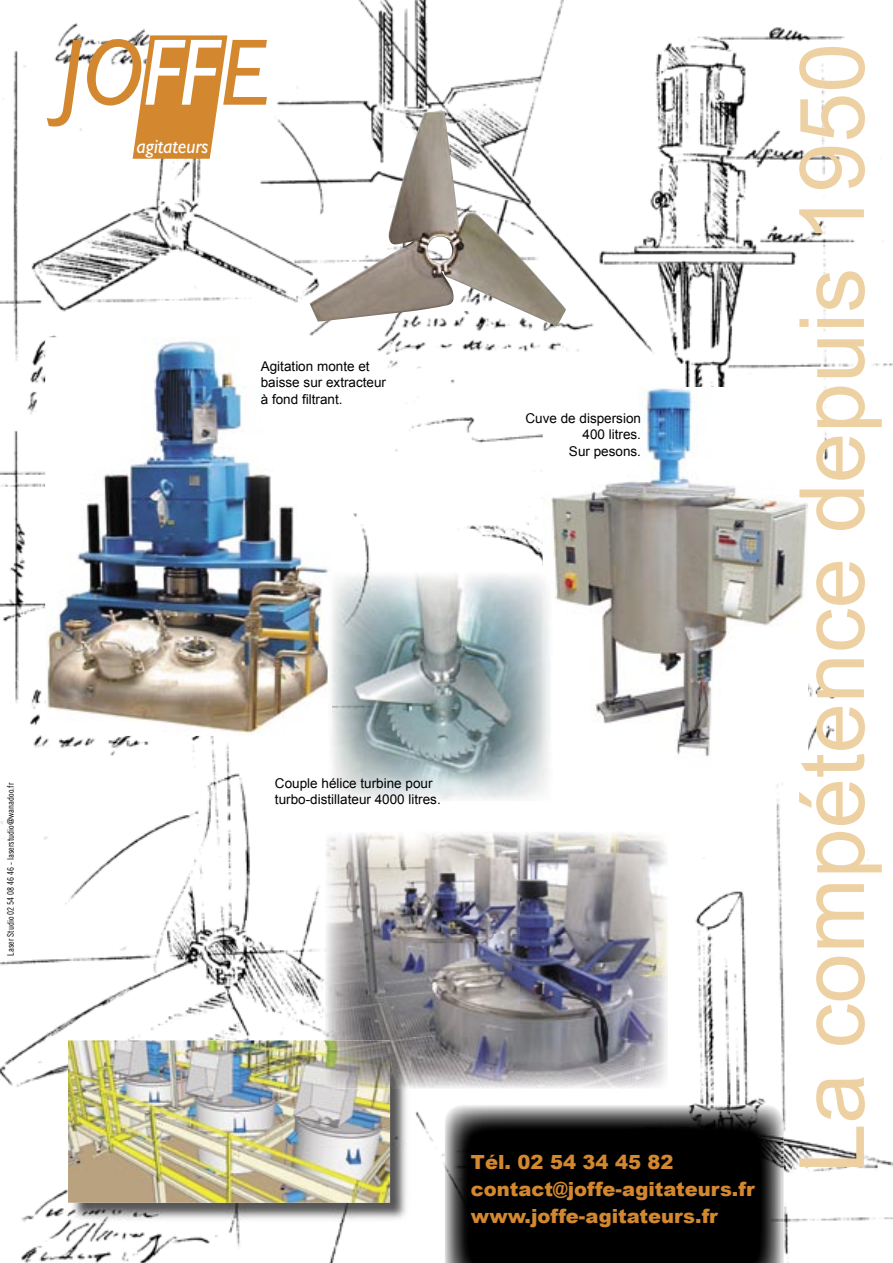
<style>
.page{position:relative;width:893px;height:1263px;background:#fff}
.page>*{position:absolute;margin:0;border:0;box-sizing:border-box;transform-origin:0 0}
.t1{font:90px "Arial";color:#edd1a3}
.t2{font:italic 20.55px "Gill Sans";color:#fff;scale:.95 1}
.t3{font:900 19.5px/27px "Arial";color:#d38830}
.t4{font:13.5px/16.2px "Arial";color:#000}
.t5{font:9px "Trade Gothic Cond Eighteen";color:#000}
</style>
<div class="page">
<img style="left:0;top:0;width:893px;height:1263px">
<img style="left:543px;top:387px;width:265px;height:380px">
<img style="left:45px;top:337px;width:286px;height:399px">
<img style="left:329px;top:572px;width:223px;height:229px">
<img style="left:543px;top:572px;width:9px;height:195px">
<img style="left:329px;top:572px;width:2px;height:164px">
<img style="left:310px;top:111px;width:256px;height:215px">
<svg style="left:47px;top:40px;width:34px;height:87px"></svg>
<svg style="left:87px;top:35px;width:180px;height:124px"></svg>
<img style="left:69px;top:1089px;width:341px;height:134px">
<img style="left:68px;top:1040px;width:322px;height:163px">
<img style="left:445px;top:1105px;width:338px;height:158px">
<img style="left:325px;top:832px;width:343px;height:257px">
<img style="left:325px;top:1040px;width:85px;height:49px">
<p class="t5" style="left:5px;top:956px;width:175px;rotate:-90deg">Laser Studio 02 54 08 46 46 - laserstudio@wanadoo.fr</p>
<h2 class="t2" style="left:137px;top:134px;width:77px">agitateurs</h2>
<p class="t4" style="left:261px;top:358px;width:127px">Agitation monte et baisse sur extracteur à fond filtrant.</p>
<p class="t4" style="left:525px;top:410px;width:117px;text-align:right">Cuve de dispersion<br>400 litres.<br>Sur pesons.</p>
<p class="t4" style="left:275px;top:775px;width:167px">Couple hélice turbine pour turbo-distillateur 4000 litres.</p>
<h3 class="t3" style="left:471px;top:1149px;width:285px">Tél. 02 54 34 45 82 contact@joffe-agitateurs.fr</h3>
<h3 class="t3" style="left:471px;top:1203px;width:249px">www.joffe-agitateurs.fr</h3>
<h1 class="t1" style="left:782px;top:1173px;width:1132px;rotate:-90deg">La compétence depuis 1950</h1>
</div>
